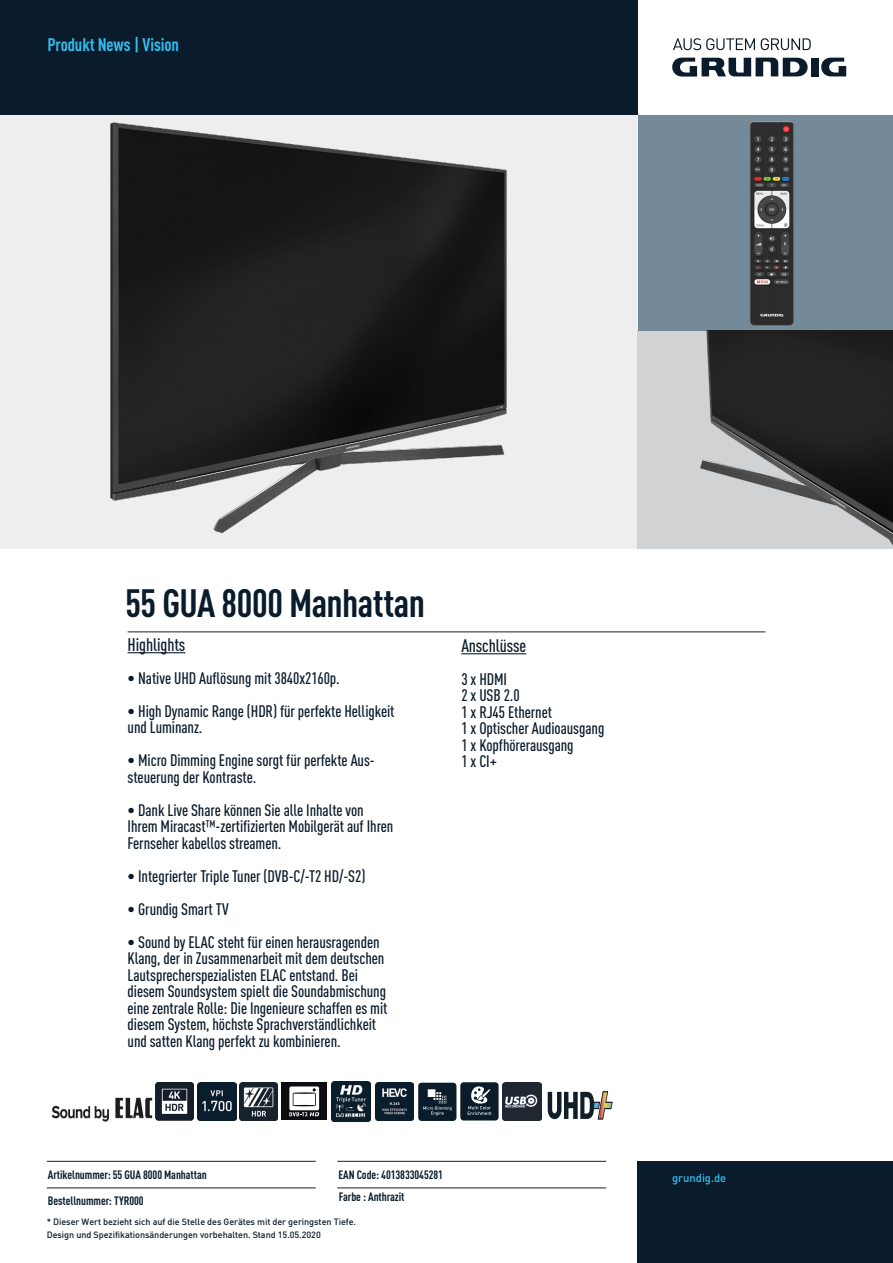
<style>
.page{position:relative;width:893px;height:1263px;background:#fff}
.page>*{position:absolute;margin:0;border:0;box-sizing:border-box;transform-origin:0 0}
._02_Product_Name_24p{font:700 condensed 39px "DIN Pro";letter-spacing:-.015em;color:#0a1c2b}
._04_Copy_Technical_8{font:500 condensed 18px "DIN Pro";letter-spacing:-.005em;color:#0a1c2b}
._01_Title_12pt_Light{font:700 condensed 18px "DIN Pro";letter-spacing:-.01em;color:#34bced}
._04_Copy_Technical_8-2{font:500 condensed 16.5px/16.5px "DIN Pro";letter-spacing:-.005em;color:#0a1c2b}
._05_Productnumber_7{font:700 condensed 12px "DIN Pro";letter-spacing:-.005em;color:#0a1c2b}
._06_Footnote_7pt_Dar{font:11.25px "DIN Medium";letter-spacing:-.005em;color:#34bced}
._06_Footnote_7pt_Dar-2{font:9px "DIN Medium";letter-spacing:-.005em;color:#0a1c2b}
._07_Adress_7_5pt_Dar{font:9px "DIN Medium";letter-spacing:-.005em;color:#0a1c2b}
</style>
<div class="page">
<div style="left:638px;top:115px;width:255px;height:217px;background:#748a98"></div>
<img style="left:740px;top:121px;width:64px;height:210px">
<div style="left:0;top:0;width:638px;height:115px;background:#0a1c2b"></div>
<div style="left:811px;top:58px;width:7px;height:18px;background:#0a1c2b"></div>
<svg style="left:672px;top:58px;width:136px;height:19px"></svg>
<svg style="left:818px;top:58px;width:28px;height:19px"></svg>
<svg style="left:673px;top:38px;width:82px;height:12px"></svg>
<svg style="left:761px;top:38px;width:50px;height:12px"></svg>
<hr style="left:128px;top:632px;width:637px;height:1px;background:#231f20">
<img style="left:0;top:115px;width:637px;height:434px">
<hr style="left:47px;top:1161px;width:269px;height:1px;background:#231f20">
<hr style="left:337px;top:1161px;width:269px;height:1px;background:#231f20">
<hr style="left:47px;top:1188px;width:269px;height:1px;background:#231f20">
<hr style="left:337px;top:1188px;width:269px;height:1px;background:#231f20">
<div style="left:638px;top:1161px;width:255px;height:102px;background:#0a1c2b"></div>
<img style="left:638px;top:331px;width:255px;height:218px">
<img style="left:239px;top:1082px;width:38px;height:38px">
<img style="left:156px;top:1083px;width:37px;height:37px">
<img style="left:198px;top:1082px;width:38px;height:38px">
<svg style="left:211px;top:1101px;width:6px;height:10px"></svg>
<img style="left:375px;top:1082px;width:39px;height:38px">
<div style="left:460px;top:1082px;width:39px;height:38px;background:#0a1c2b;border-radius:3px"></div>
<svg style="left:468px;top:1086px;width:23px;height:29px"></svg>
<hr style="left:128px;top:652px;width:57px;height:1px;background:#0a1c2b">
<img style="left:331px;top:1082px;width:39px;height:39px">
<hr style="left:461px;top:653px;width:65px;height:1px;background:#0a1c2b">
<div style="left:281px;top:1082px;width:46px;height:38px;background:#0e0b11"></div>
<svg style="left:289px;top:1088px;width:31px;height:29px"></svg>
<svg style="left:289px;top:1086px;width:30px;height:30px"></svg>
<div style="left:418px;top:1083px;width:38px;height:38px;background:#0a1c2b;border-radius:3px"></div>
<svg style="left:423px;top:1089px;width:29px;height:26px"></svg>
<img style="left:51px;top:1097px;width:102px;height:25px">
<svg style="left:548px;top:1091px;width:64px;height:28px"></svg>
<img style="left:503px;top:1082px;width:38px;height:38px">
<p class="_01_Title_12pt_Light" style="left:47px;top:31px;width:133px">Produkt News | Vision</p>
<p class="_02_Product_Name_24p" style="left:125px;top:573px;width:301px">55 GUA 8000 Manhattan</p>
<p class="_04_Copy_Technical_8" style="left:128px;top:631px;width:59px">Highlights</p>
<p class="_04_Copy_Technical_8-2" style="left:128px;top:668px;width:214px">• Native UHD Auflösung mit 3840x2160p.</p>
<p class="_04_Copy_Technical_8-2" style="left:128px;top:701px;width:269px">• High Dynamic Range (HDR) für perfekte Helligkeit und Luminanz.</p>
<p class="_04_Copy_Technical_8-2" style="left:128px;top:751px;width:249px">• Micro Dimming Engine sorgt für perfekte Aus&shy;steuerung der Kontraste.</p>
<p class="_04_Copy_Technical_8-2" style="left:128px;top:800px;width:267px">• Dank Live Share können Sie alle Inhalte von<br>Ihrem Miracast™-zertifizierten Mobilgerät auf Ihren</p>
<p class="_04_Copy_Technical_8-2" style="left:128px;top:833px;width:155px">Fernseher kabellos streamen.</p>
<p class="_04_Copy_Technical_8-2" style="left:128px;top:866px;width:239px">• Integrierter Triple Tuner (DVB-C/-T2 HD/-S2)</p>
<p class="_04_Copy_Technical_8-2" style="left:128px;top:899px;width:103px">• Grundig Smart TV</p>
<p class="_04_Copy_Technical_8-2" style="left:128px;top:932px;width:261px">• Sound by ELAC steht für einen herausragenden Klang, der in Zusammenarbeit mit dem deutschen Lautsprecherspezialisten ELAC entstand. Bei diesem Soundsystem spielt die Soundabmischung eine zentrale Rolle: Die Ingenieure schaffen es mit diesem System, höchste Sprachverständlichkeit und satten Klang perfekt zu kombinieren.</p>
<p class="_04_Copy_Technical_8" style="left:461px;top:632px;width:66px">Anschlüsse</p>
<p class="_04_Copy_Technical_8-2" style="left:461px;top:669px;width:47px">3 x HDMI</p>
<p class="_04_Copy_Technical_8-2" style="left:461px;top:686px;width:60px">2 x USB 2.0</p>
<p class="_04_Copy_Technical_8-2" style="left:461px;top:702px;width:92px">1 x RJ45 Ethernet</p>
<p class="_04_Copy_Technical_8-2" style="left:461px;top:719px;width:145px">1 x Optischer Audioausgang</p>
<p class="_04_Copy_Technical_8-2" style="left:461px;top:735px;width:114px">1 x Kopfhörerausgang</p>
<p class="_04_Copy_Technical_8-2" style="left:461px;top:752px;width:37px">1 x CI+</p>
<p class="_05_Productnumber_7" style="left:48px;top:1165px;width:160px">Artikelnummer: 55 GUA 8000 Manhattan</p>
<p class="_05_Productnumber_7" style="left:48px;top:1192px;width:97px">Bestellnummer: TYR000</p>
<p class="_05_Productnumber_7" style="left:338px;top:1166px;width:106px">EAN Code: 4013833045281</p>
<p class="_06_Footnote_7pt_Dar" style="left:672px;top:1171px;width:56px">grundig.de</p>
<p class="_05_Productnumber_7" style="left:339px;top:1188px;width:67px">Farbe : Anthrazit</p>
<p class="_06_Footnote_7pt_Dar-2" style="left:47px;top:1216px;width:311px">* Dieser Wert bezieht sich auf die Stelle des Gerätes mit der geringsten Tiefe.</p>
<p class="_07_Adress_7_5pt_Dar" style="left:47px;top:1228px;width:276px">Design und Spezifikationsänderungen vorbehalten. Stand 15.05.2020</p>
</div>
